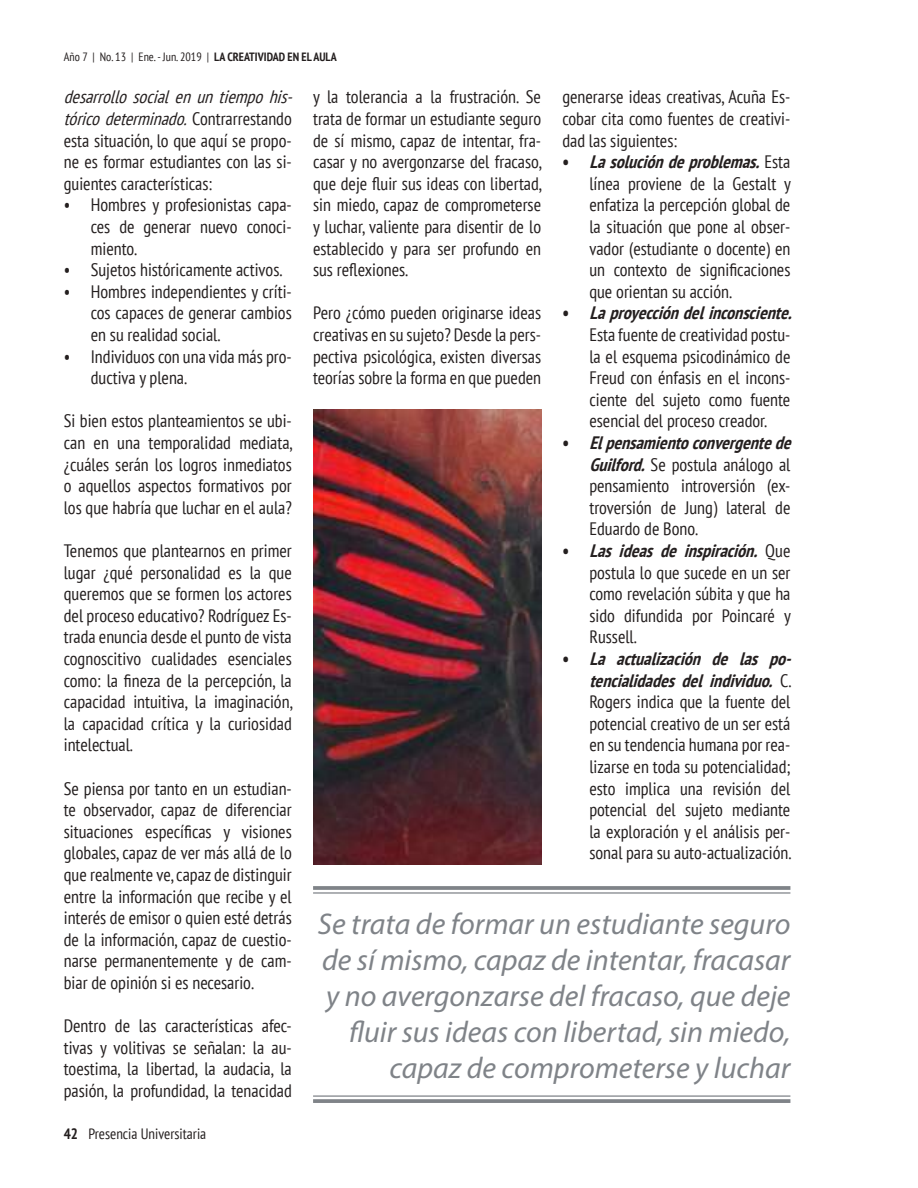
<style>
.page{position:relative;width:918px;height:1188px;background:#fff}
.page>*{position:absolute;margin:0;border:0;box-sizing:border-box;transform-origin:0 0}
.t1{font:italic 30px/36px "Myriad Pro";color:#7f8388;text-align:right}
.t2{font:condensed 18px/21.6px "PT Sans";color:#241f1f;text-align:justify}
.t3{font:condensed 15px "PT Sans";color:#241f1f}
.t4{font:condensed 12px "PT Sans";color:#241f1f}
.s1{font-weight:700}
.s2{font-style:italic}
.s3{font-weight:700;font-style:italic}
</style>
<div class="page">
<hr style="left:313px;top:886px;width:477px;height:4px;background:#8a8e92">
<hr style="left:313px;top:892px;width:477px;height:2px;background:#7f8388">
<hr style="left:313px;top:1095px;width:477px;height:2px;background:#7f8388">
<svg style="left:313px;top:1099px;width:477px;height:4px;background:#868a8f"></svg>
<img style="left:313px;top:410px;width:228px;height:455px">
<p class="t4" style="left:64px;top:49px;width:275px">Año 7 | No. 13 | Ene. - Jun. 2019 | <span class="s1">LA CREATIVIDAD EN EL AULA</span></p>
<p class="t2" style="left:64px;top:86px;width:236px;text-align:left"><span class="s2">desarrollosocialenuntiempohis&shy;tóricodeterminado.</span>C o n t r a r r e s t a n d o esta situación, lo que aquí se propo&shy;ne es formar estudiantes con las si&shy;guientes características:</p>
<p class="t2" style="left:91px;top:194px;width:203px;text-indent:-27px">• Hombres y profesionistas capa&shy;ces de generar nuevo conoci&shy;miento.</p>
<p class="t2" style="left:64px;top:259px;width:220px">• Sujetos históricamente activos.</p>
<p class="t2" style="left:91px;top:280px;width:203px;text-indent:-27px">• Hombres independientes y críti&shy;cos capaces de generar cambios en su realidad social.</p>
<p class="t2" style="left:91px;top:345px;width:203px;text-indent:-27px">• Individuos con una vida más pro&shy;ductiva y plena.</p>
<p class="t2" style="left:64px;top:410px;width:231px">Si bien estos planteamientos se ubi&shy;can en una temporalidad mediata, ¿cuáles serán los logros inmediatos o aquellos aspectos formativos por los que habría que luchar en el aula?</p>
<p class="t2" style="left:64px;top:539px;width:231px">Tenemos que plantearnos en primer lugar ¿qué personalidad es la que queremos que se formen los actores del proceso educativo? Rodríguez Es&shy;trada enuncia desde el punto de vista cognoscitivo cualidades esenciales como: la fineza de la percepción, la capacidad intuitiva, la imaginación, la capacidad crítica y la curiosidad intelectual.</p>
<p class="t2" style="left:64px;top:777px;width:230px">Se piensa por tanto en un estudian&shy;te observador, capaz de diferenciar situaciones específicas y visiones globales, capaz de ver más allá de lo que realmente ve, capaz de distinguir entre la información que recibe y el interés de emisor o quien esté detrás de la información, capaz de cuestio&shy;narse permanentemente y de cam&shy;biar de opinión si es necesario.</p>
<p class="t2" style="left:64px;top:1015px;width:230px">Dentro de las características afec&shy;tivas y volitivas se señalan: la au&shy;toestima, la libertad, la audacia, la pasión, la profundidad, la tenacidad</p>
<p class="t2" style="left:313px;top:86px;width:231px">y la tolerancia a la frustración. Se trata de formar un estudiante seguro de sí mismo, capaz de intentar, fra&shy;casar y no avergonzarse del fracaso, que deje fluir sus ideas con libertad, sin miedo, capaz de comprometerse y luchar, valiente para disentir de lo establecido y para ser profundo en sus reflexiones.</p>
<p class="t2" style="left:313px;top:302px;width:230px">Pero ¿cómo pueden originarse ideas creativas en su sujeto? Desde la pers&shy;pectiva psicológica, existen diversas teorías sobre la forma en que pueden</p>
<p class="t2" style="left:562px;top:86px;width:230px">generarse ideas creativas, Acuña Es&shy;cobar cita como fuentes de creativi&shy;dad las siguientes:</p>
<p class="t2" style="left:589px;top:151px;width:203px;text-indent:-27px"><span class="s1">•</span> <span class="s3">Lasolucióndeproblemas.</span>E s t a línea proviene de la Gestalt y enfatiza la percepción global de la situación que pone al obser&shy;vador (estudiante o docente) en un contexto de significaciones que orientan su acción.</p>
<p class="t2" style="left:589px;top:302px;width:210px;text-align:left;text-indent:-27px"><span class="s1">•</span> <span class="s3">Laproyeccióndelinconsciente.<br></span>Esta fuente de creatividad postu&shy;la el esquema psicodinámico de<br>Freud con énfasis en el incons&shy;ciente del sujeto como fuente esencial del proceso creador.</p>
<p class="t2" style="left:589px;top:431px;width:209px;text-align:left;text-indent:-27px"><span class="s1">•</span> <span class="s3">Elpensamientoconvergentede<br>Guilford.</span>Se postula análogo al pensamiento introversión (ex&shy;troversión de Jung) lateral de<br>Eduardo de Bono.</p>
<p class="t2" style="left:589px;top:539px;width:203px;text-indent:-27px"><span class="s1">•</span> <span class="s3">Las ideas de inspiración.</span> Q u e postula lo que sucede en un ser como revelación súbita y que ha sido difundida por Poincaré y Russell.</p>
<p class="t2" style="left:589px;top:647px;width:209px;text-align:left;text-indent:-27px"><span class="s1">•</span> <span class="s3">La actualización de las po&shy;tencialidades del individuo.</span> C .<br>Rogers indica que la fuente del potencial creativo de un ser está en su tendencia humana por rea&shy;lizarse en toda su potencialidad; esto implica una revisión del potencial del sujeto mediante la exploración y el análisis per&shy;sonal para su auto-actualización.</p>
<h1 class="t1" style="left:318px;top:905px;width:474px">Se trata de formar un estudiante seguro de sí mismo, capaz de intentar, fracasar y no avergonzarse del fracaso, que deje fluir sus ideas con libertad, sin miedo, capaz de comprometerse y luchar</h1>
<p class="t3" style="left:64px;top:1125px;width:144px"><span class="s1">42</span> Presencia Universitaria</p>
</div>
